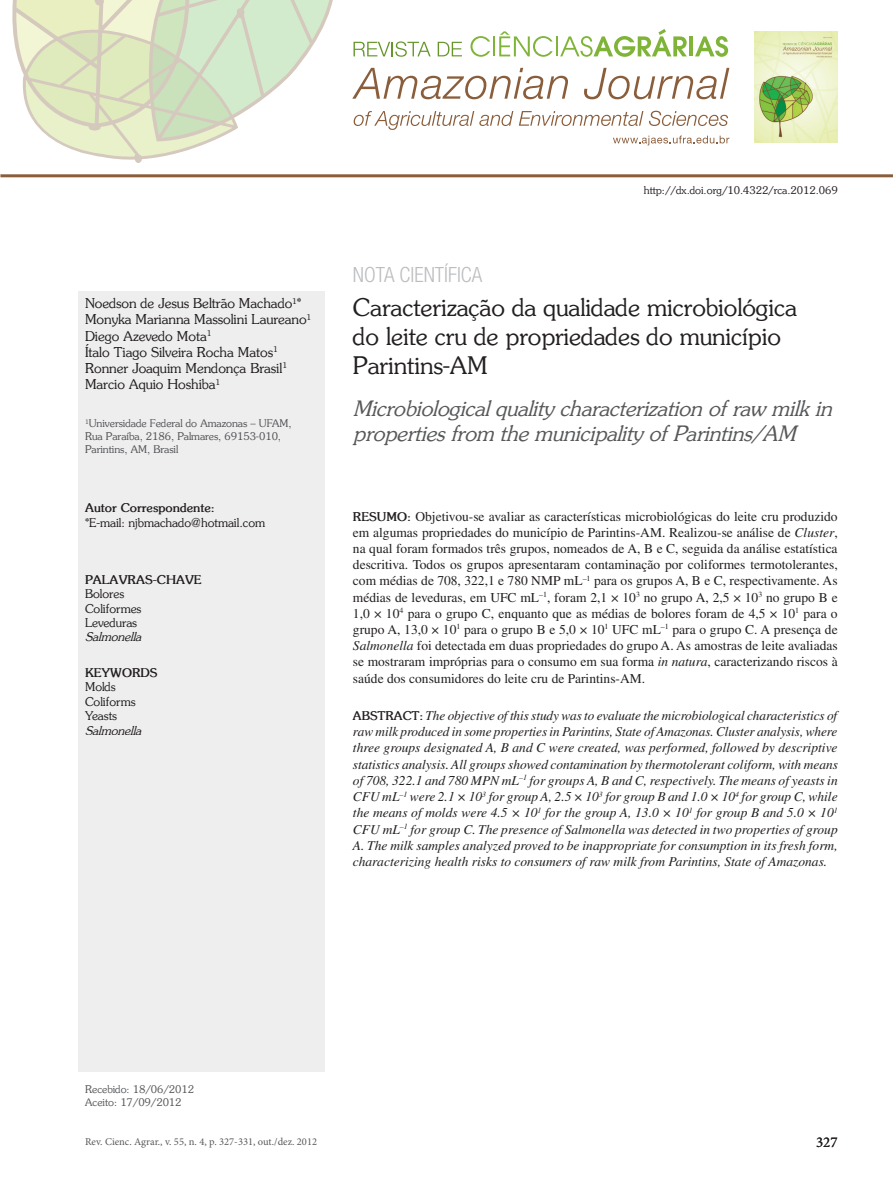
<style>
.page{position:relative;width:893px;height:1191px;background:#fff}
.page>*{position:absolute;margin:0;border:0;box-sizing:border-box;transform-origin:0 0}
.Título___1o_idioma{font:24px/28.8px "Souvenir";color:#231f20}
.Título___2o_idioma{font:italic 21px/25.2px "Souvenir";color:#57585a}
.t1{font:300 condensed 21px "Helvetica Neue";color:#bcbdc0}
.Numeração{font:15px "Minion Pro";color:#231f20}
.Resumo{font:13.5px/16.2px "Times";color:#231f20;text-align:justify}
.Abstract{font:italic 13.5px/16.2px "Times";color:#231f20;text-align:justify}
.t2{font:13.5px/16.2px "Souvenir";color:#231f20}
.t3{font:12px/14.4px "Souvenir";color:#231f20}
.t4{font:700 12px "Souvenir";color:#231f20}
.t5{font:italic 12px "Souvenir";color:#231f20}
.Recebido___Aceito{font:10.5px/12.6px "Souvenir";color:#57585a}
.Rodapé{font:10.5px "Minion Pro";color:#57585a}
.t6{font:10.5px "Souvenir";color:#231f20}
.s1{font-family:"Souvenir";font-weight:700;font-size:12px}
.s2{font-style:italic}
.s3{font-family:"Souvenir";font-weight:700;font-style:normal;font-size:12px}
</style>
<div class="page">
<div style="left:79px;top:291px;width:246px;height:780px;background:#eeeeef"></div>
<svg style="left:12px;top:0;width:321px;height:163px"></svg>
<hr style="left:0;top:174px;width:893px;height:3px;background:#8a5d3b">
<svg style="left:353px;top:41px;width:78px;height:16px"></svg>
<svg style="left:438px;top:42px;width:24px;height:14px"></svg>
<svg style="left:470px;top:36px;width:20px;height:21px"></svg>
<hr style="left:493px;top:36px;width:2px;height:20px;background:#7fb438">
<svg style="left:499px;top:31px;width:54px;height:26px"></svg>
<hr style="left:556px;top:36px;width:2px;height:20px;background:#7fb438">
<svg style="left:560px;top:29px;width:127px;height:28px"></svg>
<hr style="left:689px;top:36px;width:4px;height:20px;background:#7fb438">
<svg style="left:695px;top:36px;width:33px;height:21px"></svg>
<svg style="left:352px;top:68px;width:216px;height:31px"></svg>
<svg style="left:584px;top:68px;width:145px;height:31px"></svg>
<svg style="left:354px;top:111px;width:159px;height:19px"></svg>
<svg style="left:519px;top:111px;width:124px;height:15px"></svg>
<svg style="left:649px;top:111px;width:79px;height:15px"></svg>
<svg style="left:613px;top:136px;width:116px;height:9px"></svg>
<img style="left:755px;top:32px;width:83px;height:110px">
<p class="t2" style="left:85px;top:295px;width:228px">Noedson de Jesus Beltrão Machado<sup>1</sup>*<br>Monyka Marianna Massolini Laureano<sup>1<br></sup>Diego Azevedo Mota<sup>1<br></sup>Ítalo Tiago Silveira Rocha Matos<sup>1<br></sup>Ronner Joaquim Mendonça Brasil<sup>1<br></sup>Marcio Aquio Hoshiba<sup>1</sup></p>
<p class="Recebido___Aceito" style="left:85px;top:417px;width:208px"><sup>1</sup>Universidade Federal do Amazonas – UFAM,<br>Rua Paraíba, 2186, Palmares, 69153-010,<br>Parintins, AM, Brasil</p>
<p class="t4" style="left:85px;top:500px;width:131px">Autor Correspondente:</p>
<p class="t3" style="left:85px;top:515px;width:182px">*E-mail: njbmachado@hotmail.com</p>
<p class="t4" style="left:85px;top:572px;width:118px">PALAVRAS-CHAVE</p>
<p class="t3" style="left:85px;top:586px;width:58px">Bolores<br>Coliformes<br>Leveduras</p>
<p class="t5" style="left:85px;top:629px;width:58px">Salmonella</p>
<p class="t4" style="left:85px;top:665px;width:74px">KEYWORDS</p>
<p class="t3" style="left:85px;top:679px;width:52px">Molds<br>Coliforms<br>Yeasts</p>
<p class="t5" style="left:85px;top:723px;width:58px">Salmonella</p>
<h2 class="t1" style="left:353px;top:262px;width:131px">NOTA CIENTÍFICA</h2>
<p class="t6" style="left:644px;top:184px;width:195px">http://dx.doi.org/10.4322/rca.2012.069</p>
<p class="Título___1o_idioma" style="left:353px;top:292px;width:445px">Caracterização da qualidade microbiológica do leite cru de propriedades do município<br>Parintins-AM</p>
<p class="Título___2o_idioma" style="left:353px;top:395px;width:480px">Microbiological quality characterization of raw milk in properties from the municipality of Parintins/AM</p>
<p class="Resumo" style="left:353px;top:508px;width:486px"><span class="s1">RESUMO:</span> Objetivou-se avaliar as características microbiológicas do leite cru produzido em algumas propriedades do município de Parintins-AM. Realizou-se análise de <span class="s2">Cluster</span>, na qual foram formados três grupos, nomeados de A, B e C, seguida da análise estatística descritiva. Todos os grupos apresentaram contaminação por coliformes termotolerantes, com médias de 708, 322,1 e 780 NMP mL<sup>–1</sup> para os grupos A, B e C, respectivamente. As médias de leveduras, em UFC mL<sup>–1</sup>, foram 2,1 × 10<sup>3</sup> no grupo A, 2,5 × 10<sup>3</sup> no grupo B e 1,0 × 10<sup>4</sup> para o grupo C, enquanto que as médias de bolores foram de 4,5 × 10<sup>1</sup> para o grupo A, 13,0 × 10<sup>1</sup> para o grupo B e 5,0 × 10<sup>1</sup> UFC mL<sup>–1</sup> para o grupo C. A presença de <span class="s2">Salmonella</span> foi detectada em duas propriedades do grupo A. As amostras de leite avaliadas se mostraram impróprias para o consumo em sua forma <span class="s2">in natura</span>, caracterizando riscos à saúde dos consumidores do leite cru de Parintins-AM.</p>
<p class="Abstract" style="left:353px;top:707px;width:486px"><span class="s3">ABSTRACT:</span> The objective of this study was to evaluate the microbiological characteristics of raw milk produced in some properties in Parintins, State of Amazonas. Cluster analysis, where three groups designated A, B and C were created, was performed, followed by descriptive statistics analysis. All groups showed contamination by thermotolerant coliform, with means of 708, 322.1 and 780 MPN mL<sup>–1</sup> for groups A, B and C, respectively. The means of yeasts in CFU mL<sup>–1</sup> were 2.1 × 10<sup>3</sup> for group A, 2.5 × 10<sup>3</sup> for group B and 1.0 × 10<sup>4</sup> for group C, while the means of molds were 4.5 × 10<sup>1</sup> for the group A, 13.0 × 10<sup>1</sup> for group B and 5.0 × 10<sup>1<br></sup>CFU mL<sup>–1</sup> for group C. The presence of Salmonella was detected in two properties of group A. The milk samples analyzed proved to be inappropriate for consumption in its fresh form, characterizing health risks to consumers of raw milk from Parintins, State of Amazonas.</p>
<p class="Recebido___Aceito" style="left:85px;top:1083px;width:111px">Recebido: 18/06/2012<br>Aceito: 17/09/2012</p>
<p class="Rodapé" style="left:85px;top:1135px;width:234px">Rev. Cienc. Agrar., v. 55, n. 4, p. 327-331, out./dez. 2012</p>
<p class="Numeração" style="left:816px;top:1131px;width:23px">327</p>
</div>
